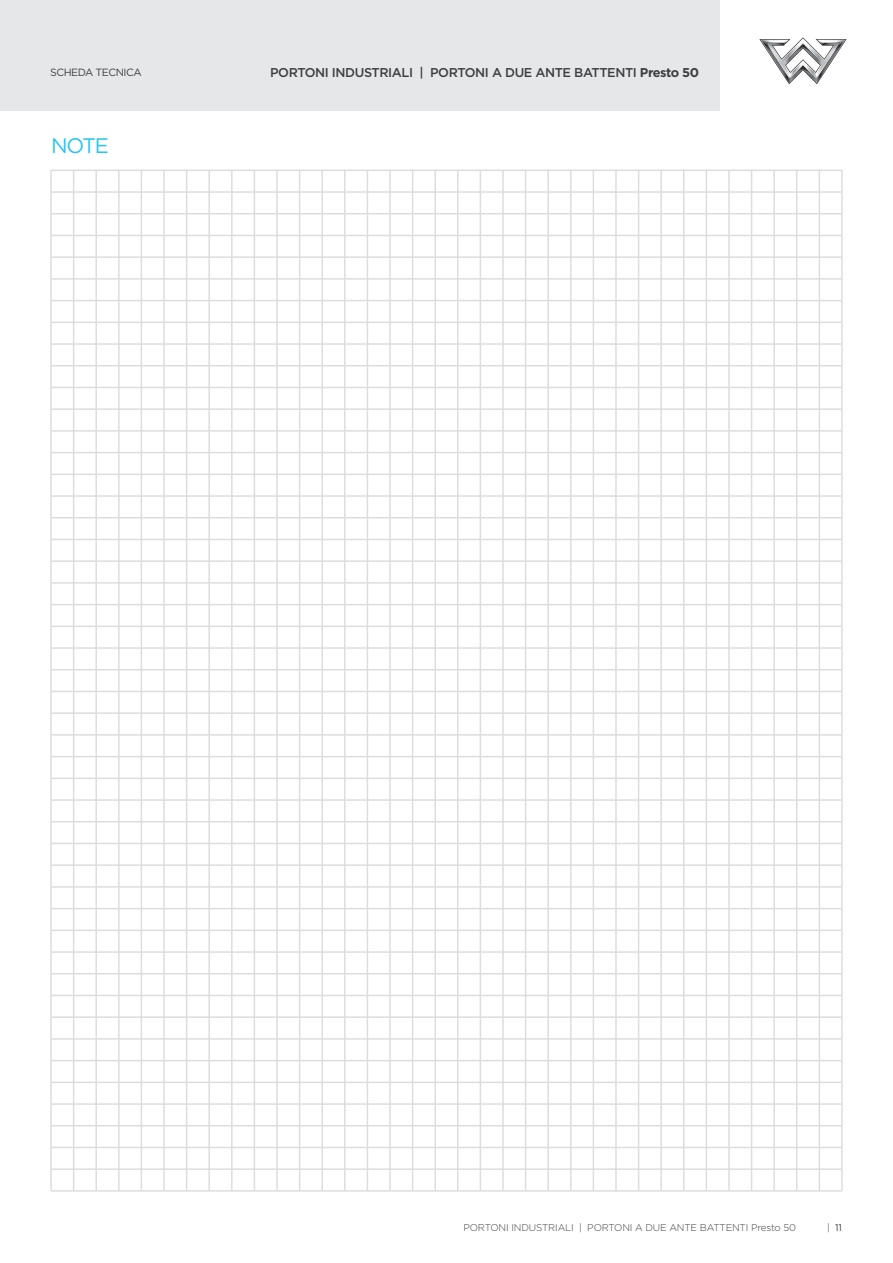
<style>
.page{position:relative;width:893px;height:1263px;background:#fff}
.page>*{position:absolute;margin:0;border:0;box-sizing:border-box;transform-origin:0 0}
.Page_header{font:21px "Gotham";color:#29c3f0}
.t1{font:500 12.75px "Gotham";letter-spacing:-.03em;color:#3e3e3f}
.t2{font:10.5px "Gotham";letter-spacing:-.045em;color:#3e3e3f}
.t3{font:300 9.75px "Gotham";letter-spacing:-.015em;color:#3e3e3f}
.t4{font:9.75px "Gotham";color:#3e3e3f}
.s1{font-weight:700}
.s2{font-weight:300}
</style>
<div class="page">
<div style="left:0;top:0;width:721px;height:111px;background:#e6e7e9"></div>
<svg style="left:759px;top:37px;width:88px;height:47px"></svg>
<hr style="left:50px;top:170px;width:2px;height:1021px;background:#dcdddf">
<hr style="left:819px;top:170px;width:1px;height:1021px;background:#dcdddf">
<hr style="left:796px;top:170px;width:1px;height:1021px;background:#dcdddf">
<hr style="left:773px;top:170px;width:2px;height:1021px;background:#dcdddf">
<hr style="left:751px;top:170px;width:1px;height:1021px;background:#dcdddf">
<hr style="left:728px;top:170px;width:2px;height:1021px;background:#dcdddf">
<hr style="left:706px;top:170px;width:1px;height:1021px;background:#dcdddf">
<hr style="left:683px;top:170px;width:1px;height:1021px;background:#dcdddf">
<hr style="left:660px;top:170px;width:2px;height:1021px;background:#dcdddf">
<hr style="left:638px;top:170px;width:1px;height:1021px;background:#dcdddf">
<hr style="left:615px;top:170px;width:2px;height:1021px;background:#dcdddf">
<hr style="left:593px;top:170px;width:1px;height:1021px;background:#dcdddf">
<hr style="left:570px;top:170px;width:1px;height:1021px;background:#dcdddf">
<hr style="left:547px;top:170px;width:2px;height:1021px;background:#dcdddf">
<hr style="left:525px;top:170px;width:1px;height:1021px;background:#dcdddf">
<hr style="left:502px;top:170px;width:2px;height:1021px;background:#dcdddf">
<hr style="left:480px;top:170px;width:1px;height:1021px;background:#dcdddf">
<hr style="left:457px;top:170px;width:2px;height:1021px;background:#dcdddf">
<hr style="left:434px;top:170px;width:2px;height:1021px;background:#dcdddf">
<hr style="left:412px;top:170px;width:1px;height:1021px;background:#dcdddf">
<hr style="left:389px;top:170px;width:2px;height:1021px;background:#dcdddf">
<hr style="left:367px;top:170px;width:1px;height:1021px;background:#dcdddf">
<hr style="left:344px;top:170px;width:2px;height:1021px;background:#dcdddf">
<hr style="left:321px;top:170px;width:2px;height:1021px;background:#dcdddf">
<hr style="left:299px;top:170px;width:1px;height:1021px;background:#dcdddf">
<hr style="left:276px;top:170px;width:2px;height:1021px;background:#dcdddf">
<hr style="left:254px;top:170px;width:1px;height:1021px;background:#dcdddf">
<hr style="left:231px;top:170px;width:2px;height:1021px;background:#dcdddf">
<hr style="left:208px;top:170px;width:2px;height:1021px;background:#dcdddf">
<hr style="left:186px;top:170px;width:1px;height:1021px;background:#dcdddf">
<hr style="left:163px;top:170px;width:2px;height:1021px;background:#dcdddf">
<hr style="left:141px;top:170px;width:1px;height:1021px;background:#dcdddf">
<hr style="left:118px;top:170px;width:2px;height:1021px;background:#dcdddf">
<hr style="left:95px;top:170px;width:2px;height:1021px;background:#dcdddf">
<hr style="left:73px;top:170px;width:1px;height:1021px;background:#dcdddf">
<hr style="left:841px;top:170px;width:2px;height:1021px;background:#dcdddf">
<hr style="left:51px;top:170px;width:791px;height:1px;background:#dcdddf">
<hr style="left:51px;top:191px;width:791px;height:2px;background:#dcdddf">
<hr style="left:51px;top:213px;width:791px;height:1px;background:#dcdddf">
<hr style="left:51px;top:235px;width:791px;height:1px;background:#dcdddf">
<hr style="left:51px;top:256px;width:791px;height:2px;background:#dcdddf">
<hr style="left:51px;top:278px;width:791px;height:2px;background:#dcdddf">
<hr style="left:51px;top:300px;width:791px;height:1px;background:#dcdddf">
<hr style="left:51px;top:322px;width:791px;height:1px;background:#dcdddf">
<hr style="left:51px;top:343px;width:791px;height:2px;background:#dcdddf">
<hr style="left:51px;top:365px;width:791px;height:1px;background:#dcdddf">
<hr style="left:51px;top:387px;width:791px;height:1px;background:#dcdddf">
<hr style="left:51px;top:408px;width:791px;height:2px;background:#dcdddf">
<hr style="left:51px;top:430px;width:791px;height:2px;background:#dcdddf">
<hr style="left:51px;top:452px;width:791px;height:1px;background:#dcdddf">
<hr style="left:51px;top:474px;width:791px;height:1px;background:#dcdddf">
<hr style="left:51px;top:495px;width:791px;height:2px;background:#dcdddf">
<hr style="left:51px;top:517px;width:791px;height:1px;background:#dcdddf">
<hr style="left:51px;top:539px;width:791px;height:1px;background:#dcdddf">
<hr style="left:51px;top:560px;width:791px;height:2px;background:#dcdddf">
<hr style="left:51px;top:582px;width:791px;height:2px;background:#dcdddf">
<hr style="left:51px;top:604px;width:791px;height:1px;background:#dcdddf">
<hr style="left:51px;top:625px;width:791px;height:2px;background:#dcdddf">
<hr style="left:51px;top:647px;width:791px;height:2px;background:#dcdddf">
<hr style="left:51px;top:669px;width:791px;height:1px;background:#dcdddf">
<hr style="left:51px;top:691px;width:791px;height:1px;background:#dcdddf">
<hr style="left:51px;top:734px;width:791px;height:2px;background:#dcdddf">
<hr style="left:51px;top:777px;width:791px;height:2px;background:#dcdddf">
<hr style="left:51px;top:821px;width:791px;height:1px;background:#dcdddf">
<hr style="left:51px;top:864px;width:791px;height:2px;background:#dcdddf">
<hr style="left:51px;top:929px;width:791px;height:2px;background:#dcdddf">
<hr style="left:51px;top:973px;width:791px;height:1px;background:#dcdddf">
<hr style="left:51px;top:1038px;width:791px;height:2px;background:#dcdddf">
<hr style="left:51px;top:886px;width:791px;height:2px;background:#dcdddf">
<hr style="left:51px;top:995px;width:791px;height:1px;background:#dcdddf">
<hr style="left:51px;top:1060px;width:791px;height:1px;background:#dcdddf">
<hr style="left:51px;top:1103px;width:791px;height:2px;background:#dcdddf">
<hr style="left:51px;top:1125px;width:791px;height:1px;background:#dcdddf">
<hr style="left:51px;top:1147px;width:791px;height:1px;background:#dcdddf">
<hr style="left:51px;top:1168px;width:791px;height:2px;background:#dcdddf">
<hr style="left:51px;top:1190px;width:791px;height:2px;background:#dcdddf">
<hr style="left:51px;top:712px;width:791px;height:2px;background:#dcdddf">
<hr style="left:51px;top:756px;width:791px;height:1px;background:#dcdddf">
<hr style="left:51px;top:799px;width:791px;height:2px;background:#dcdddf">
<hr style="left:51px;top:843px;width:791px;height:1px;background:#dcdddf">
<hr style="left:51px;top:908px;width:791px;height:1px;background:#dcdddf">
<hr style="left:51px;top:951px;width:791px;height:2px;background:#dcdddf">
<hr style="left:51px;top:1016px;width:791px;height:2px;background:#dcdddf">
<hr style="left:51px;top:1081px;width:791px;height:2px;background:#dcdddf">
<p class="t2" style="left:50px;top:66px;width:93px">SCHEDA TECNICA</p>
<h2 class="t1" style="left:270px;top:65px;width:430px">PORTONI INDUSTRIALI | PORTONI A DUE ANTE BATTENTI <span class="s1">Presto 50</span></h2>
<p class="Page_header" style="left:51px;top:132px;width:59px">NOTE</p>
<p class="t3" style="left:463px;top:1221px;width:334px">PORTONI INDUSTRIALI | PORTONI A DUE ANTE BATTENTI Presto 50</p>
<p class="t4" style="left:827px;top:1221px;width:16px"><span class="s2">|</span> 11</p>
</div>
